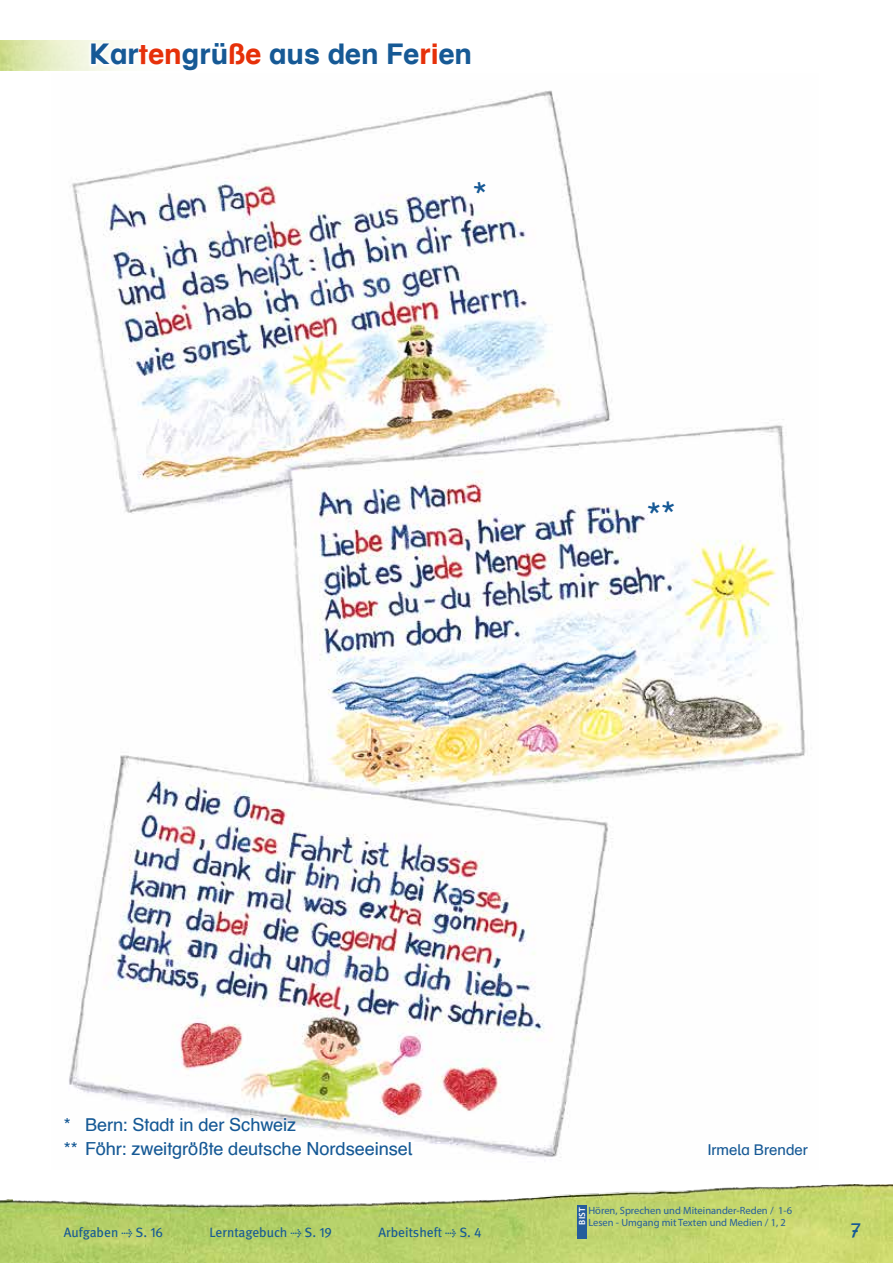
<style>
.page{position:relative;width:893px;height:1263px;background:#fff}
.page>*{position:absolute;margin:0;border:0;box-sizing:border-box;transform-origin:0 0}
.t1{font:28.5px "Schulbuch Nord OE Bold";color:#165995}
.t2{font:21px "Meta Book Expert";color:#165995}
.t3{font:18px/24px "Schulbuch Nord OE Roman";letter-spacing:-.005em;color:#165995}
.t4{font:15px "Schulbuch Nord OE Roman";color:#165995}
.t5{font:13.5px "Meta";color:#165995}
.t6{font:10.5px/12.6px "Myriad Pro";color:#255d9c}
.t7{font:600 9px "Myriad Pro";color:#fff}
.s1{color:#e63009}
.s2{font-family:"Schulbuch Nord";font-weight:700;color:#e63009}
.s3{font-family:"Meta Book Expert"}
.s4{font-family:"Schulbuch Nord OE Roman"}
</style>
<div class="page">
<img style="left:69px;top:90px;width:737px;height:1071px">
<img style="left:0;top:1184px;width:893px;height:79px">
<div style="left:577px;top:1205px;width:10px;height:34px;background:#255d9c"></div>
<svg style="left:473px;top:181px;width:14px;height:14px"></svg>
<svg style="left:648px;top:501px;width:27px;height:13px"></svg>
<h1 class="t1" style="left:89px;top:36px;width:384px">Kar<span class="s1">ten</span>grü<span class="s2">ß</span><span class="s1">e</span> aus den Fe<span class="s1">ri</span>en</h1>
<h3 class="t3" style="left:64px;top:1113px;width:350px">* Bern: Stadt in der Schweiz<br>** Föhr: zweitgrößte deutsche Nordseeinsel</h3>
<h3 class="t4" style="left:707px;top:1140px;width:102px">Irmela Brender</h3>
<p class="t7" style="left:576px;top:1225px;width:18px;rotate:-90deg">BIST</p>
<p class="t6" style="left:588px;top:1204px;width:205px">Hören, Sprechen und Miteinander-Reden / 1-6<br>Lesen - Umgang mit Texten und Medien / 1, 2</p>
<p class="t5" style="left:64px;top:1224px;width:101px">Aufgaben <span class="s3">t</span> S. <span class="s3">16</span></p>
<p class="t5" style="left:210px;top:1224px;width:124px">Lerntagebuch <span class="s3">t</span> S. <span class="s3">19</span></p>
<p class="t5" style="left:378px;top:1224px;width:105px">Arbeitsheft <span class="s3">t</span> S. <span class="s3">4</span></p>
<h2 class="t2" style="left:850px;top:1217px;width:12px">7<span class="s4">-</span></h2>
</div>
